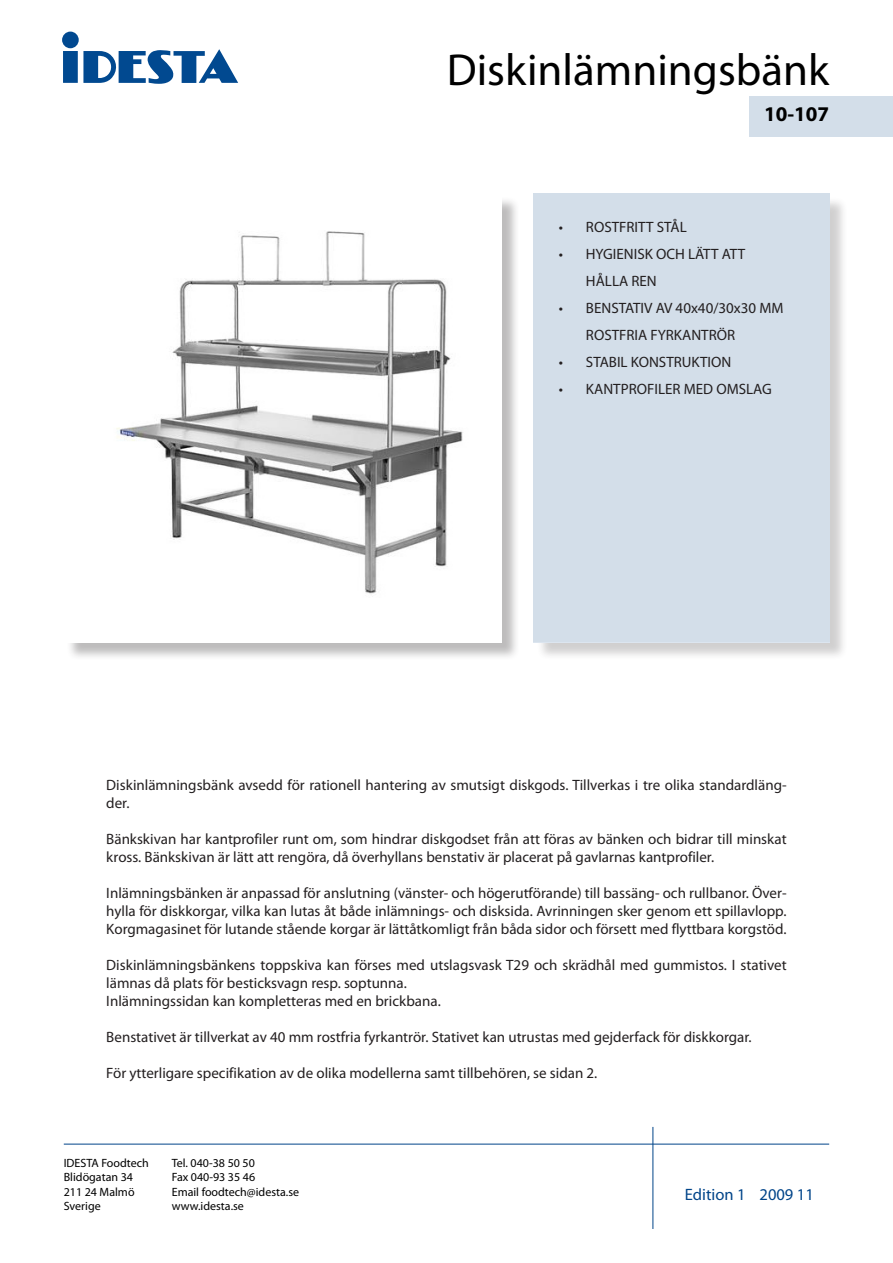
<style>
.page{position:relative;width:893px;height:1263px;background:#fff}
.page>*{position:absolute;margin:0;border:0;box-sizing:border-box;transform-origin:0 0}
.t1{font:45px "Myriad Pro";color:#000}
.t2{font:700 21px "Myriad Pro";color:#000}
.t3{font:16.5px "Myriad Pro";color:#004489}
.t4{font:15px/18px "Myriad Pro";color:#231f20}
.t5{font:12px "Myriad Pro";color:#000}
</style>
<div class="page">
<hr style="left:653px;top:1127px;width:1px;height:102px;background:#004489">
<hr style="left:64px;top:1144px;width:765px;height:1px;background:#004489">
<div style="left:536px;top:196px;width:312px;height:465px;background:#231f20;opacity:.31"></div>
<div style="left:534px;top:194px;width:295px;height:448px;background:#d3dee9"></div>
<div style="left:62px;top:32px;width:17px;height:16px;background:#014990;border-radius:50%"></div>
<div style="left:63px;top:51px;width:15px;height:32px;background:#014990"></div>
<svg style="left:83px;top:49px;width:155px;height:35px"></svg>
<div style="left:66px;top:196px;width:455px;height:465px;background:#231f20;opacity:.3"></div>
<div style="left:64px;top:194px;width:438px;height:448px;background:#fff"></div>
<img style="left:116px;top:231px;width:347px;height:363px">
<p class="t1" style="left:447px;top:42px;width:384px">Diskinlämningsbänk</p>
<p class="t2" style="left:764px;top:100px;width:67px">10-107</p>
<p class="t4" style="left:559px;top:218px;width:129px">• ROSTFRITT STÅL</p>
<p class="t4" style="left:586px;top:240px;width:161px;line-height:27px;text-indent:-27px">• HYGIENISK OCH LÄTT ATT<br>HÅLLA REN</p>
<p class="t4" style="left:586px;top:294px;width:199px;line-height:27px;text-indent:-27px">• BENSTATIV AV 40x40/30x30 MM<br>ROSTFRIA FYRKANTRÖR</p>
<p class="t4" style="left:559px;top:353px;width:174px">• STABIL KONSTRUKTION</p>
<p class="t4" style="left:559px;top:380px;width:214px">• KANTPROFILER MED OMSLAG</p>
<p class="t4" style="left:106px;top:776px;width:682px">Diskinlämningsbänk avsedd för rationell hantering av smutsigt diskgods. Tillverkas i tre olika standardläng&shy;der.</p>
<p class="t4" style="left:106px;top:830px;width:682px">Bänkskivan har kantprofiler runt om, som hindrar diskgodset från att föras av bänken och bidrar till minskat kross. Bänkskivan är lätt att rengöra, då överhyllans benstativ är placerat på gavlarnas kantprofiler.</p>
<p class="t4" style="left:106px;top:884px;width:682px;text-align:justify">Inlämningsbänken är anpassad för anslutning (vänster- och högerutförande) till bassäng- och rullbanor. Över&shy;hylla för diskkorgar, vilka kan lutas åt både inlämnings- och disksida. Avrinningen sker genom ett spillavlopp.<br>Korgmagasinet för lutande stående korgar är lättåtkomligt från båda sidor och försett med flyttbara korgstöd.</p>
<p class="t4" style="left:106px;top:956px;width:682px">Diskinlämningsbänkens toppskiva kan förses med utslagsvask T29 och skrädhål med gummistos. I stativet lämnas då plats för besticksvagn resp. soptunna.</p>
<p class="t4" style="left:106px;top:992px;width:336px">Inlämningssidan kan kompletteras med en brickbana.</p>
<p class="t4" style="left:106px;top:1028px;width:647px">Benstativet är tillverkat av 40 mm rostfria fyrkantrör. Stativet kan utrustas med gejderfack för diskkorgar.</p>
<p class="t4" style="left:106px;top:1064px;width:493px">För ytterligare specifikation av de olika modellerna samt tillbehören, se sidan 2.</p>
<p class="t5" style="left:64px;top:1155px;width:86px">IDESTA Foodtech</p>
<p class="t5" style="left:172px;top:1155px;width:85px">Tel. 040-38 50 50</p>
<p class="t5" style="left:64px;top:1170px;width:71px">Blidögatan 34</p>
<p class="t5" style="left:172px;top:1170px;width:85px">Fax 040-93 35 46</p>
<p class="t5" style="left:64px;top:1184px;width:72px">211 24 Malmö</p>
<p class="t5" style="left:172px;top:1184px;width:129px">Email foodtech@idesta.se</p>
<p class="t5" style="left:64px;top:1198px;width:38px">Sverige</p>
<p class="t5" style="left:172px;top:1198px;width:74px">www.idesta.se</p>
<p class="t3" style="left:685px;top:1184px;width:130px">Edition 1 2009 11</p>
</div>
